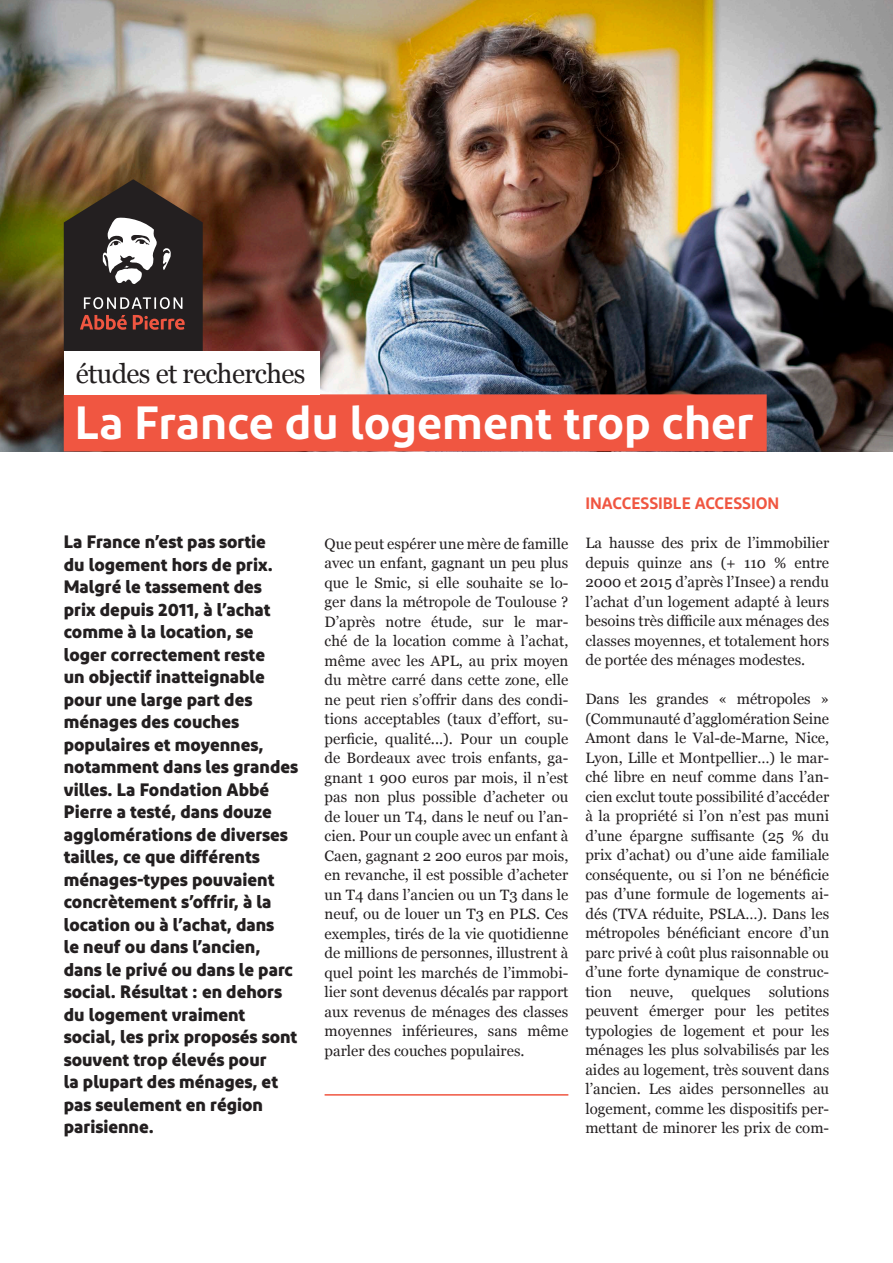
<style>
.page{position:relative;width:893px;height:1263px;background:#fff}
.page>*{position:absolute;margin:0;border:0;box-sizing:border-box;transform-origin:0 0}
.Surligner_RA_1{font:600 46.5px "Diodrum";color:#fff}
.rubrique{font:27px "Georgia";letter-spacing:-.025em;color:#231f20}
.Texte_courant{font:700 18px/22.5px "Diodrum";color:#231f20}
.t1{font:600 16.5px "Diodrum";color:#f05641}
.Texte_courant-2{font:15px/19.5px "Georgia";color:#231f20;text-align:justify}
</style>
<div class="page">
<img style="left:0;top:0;width:893px;height:451px">
<div style="left:64px;top:394px;width:703px;height:57px;background:#f05641"></div>
<div style="left:64px;top:351px;width:256px;height:43px;background:#fff"></div>
<svg style="left:64px;top:179px;width:139px;height:172px"></svg>
<hr style="left:325px;top:1094px;width:243px;height:1px;background:#f05641">
<p class="rubrique" style="left:76px;top:354px;width:231px">études et recherches</p>
<p class="Surligner_RA_1" style="left:75px;top:392px;width:681px">La France du logement trop cher</p>
<p class="Texte_courant" style="left:64px;top:530px;width:236px">La France n’est pas sortie<br>du logement hors de prix.<br>Malgré le tassement des prix depuis 2011, à l’achat comme à la location, se loger correctement reste<br>un objectif inatteignable pour une large part des ménages des couches populaires et moyennes, notamment dans les grandes villes. La Fondation Abbé<br>Pierre a testé, dans douze agglomérations de diverses tailles, ce que différents ménages-types pouvaient concrètement s’offrir, à la location ou à l’achat, dans<br>le neuf ou dans l’ancien, dans le privé ou dans le parc social. Résultat : en dehors du logement vraiment social, les prix proposés sont souvent trop élevés pour<br>la plupart des ménages, et pas seulement en région parisienne.</p>
<p class="Texte_courant-2" style="left:325px;top:533px;width:245px">Que peut espérer une mère de famille avec un enfant, gagnant un peu plus que le Smic, si elle souhaite se lo&shy;ger dans la métropole de Toulouse ?<br>D’après notre étude, sur le mar&shy;ché de la location comme à l’achat, même avec les APL, au prix moyen du mètre carré dans cette zone, elle ne peut rien s’offrir dans des condi&shy;tions acceptables (taux d’effort, su&shy;perficie, qualité...). Pour un couple de Bordeaux avec trois enfants, ga&shy;gnant 1 900 euros par mois, il n’est pas non plus possible d’acheter ou de louer un T4, dans le neuf ou l’an&shy;cien. Pour un couple avec un enfant à Caen, gagnant 2 200 euros par mois, en revanche, il est possible d’acheter un T4 dans l’ancien ou un T3 dans le neuf, ou de louer un T3 en PLS. Ces exemples, tirés de la vie quotidienne de millions de personnes, illustrent à quel point les marchés de l’immobi&shy;lier sont devenus décalés par rapport aux revenus de ménages des classes moyennes inférieures, sans même parler des couches populaires.</p>
<h3 class="t1" style="left:585px;top:493px;width:196px">INACCESSIBLE ACCESSION</h3>
<p class="Texte_courant-2" style="left:585px;top:533px;width:245px">La hausse des prix de l’immobilier depuis quinze ans (+ 110 % entre 2000 et 2015 d’après l’Insee) a rendu l’achat d’un logement adapté à leurs besoins très difficile aux ménages des classes moyennes, et totalement hors de portée des ménages modestes.</p>
<p class="Texte_courant-2" style="left:585px;top:689px;width:245px">Dans les grandes « métropoles » (Communauté d’agglomération Seine Amont dans le Val-de-Marne, Nice, Lyon, Lille et Montpellier…) le mar&shy;ché libre en neuf comme dans l’an&shy;cien exclut toute possibilité d’accéder à la propriété si l’on n’est pas muni d’une épargne suffisante (25 % du prix d’achat) ou d’une aide familiale conséquente, ou si l’on ne bénéficie pas d’une formule de logements ai&shy;dés (TVA réduite, PSLA…). Dans les métropoles bénéficiant encore d’un parc privé à coût plus raisonnable ou d’une forte dynamique de construc&shy;tion neuve, quelques solutions peuvent émerger pour les petites typologies de logement et pour les ménages les plus solvabilisés par les aides au logement, très souvent dans l’ancien. Les aides personnelles au logement, comme les dispositifs per&shy;mettant de minorer les prix de com-</p>
</div>
